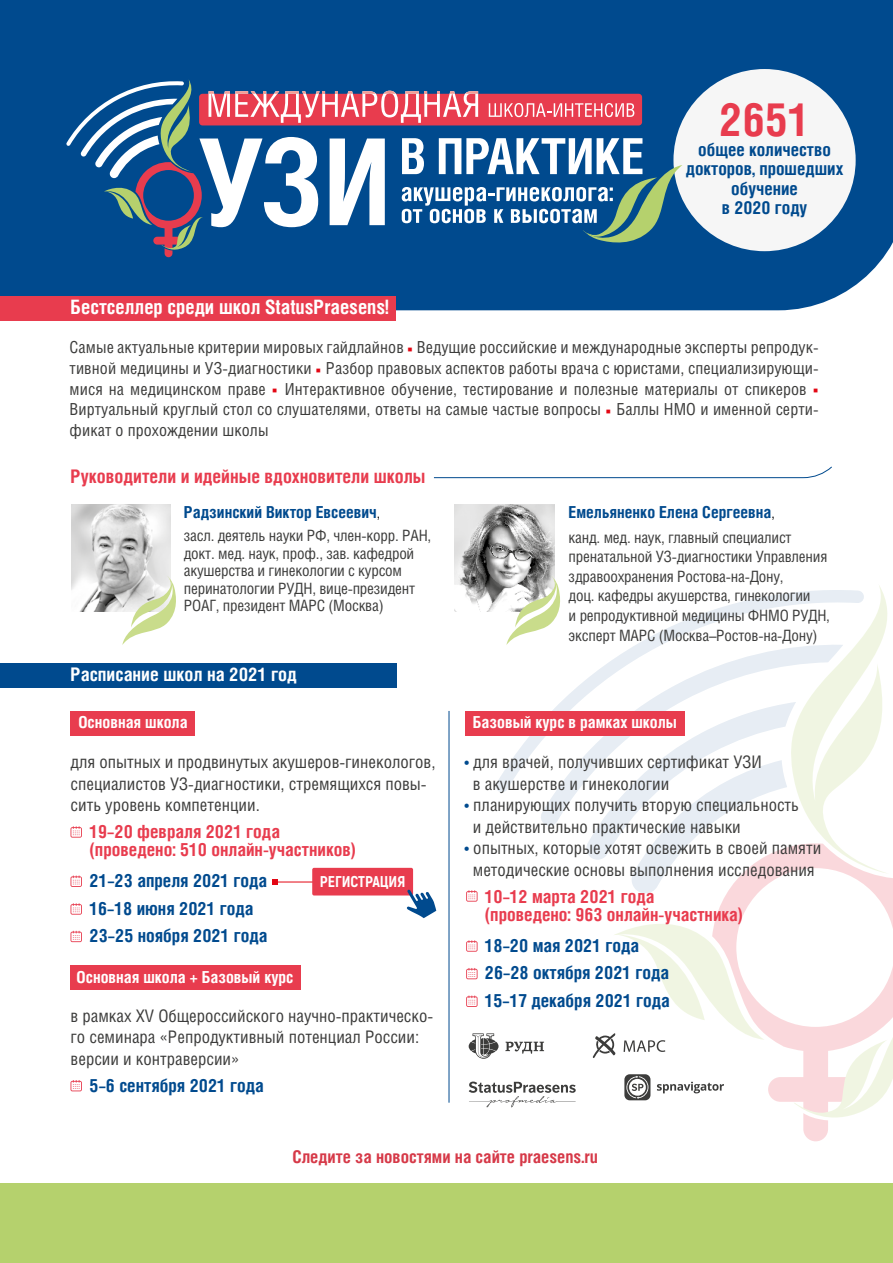
<style>
.page{position:relative;width:893px;height:1263px;background:#fff}
.page>*{position:absolute;margin:0;border:0;box-sizing:border-box;transform-origin:0 0}
.t1{font:700 45.9px "Helios Cond";color:#e83c4e}
.t2{font:700 19.8px "Helios Cond";color:#fff}
.t3{font:700 18.75px "Helios Cond";color:#e83c4e}
.t4{font:700 18.75px "Helios Cond";color:#fff}
.t5{font:700 18.15px "Helios Cond";color:#004a8e}
.t6{font:700 18.15px/18.1px "Helios Cond";color:#e83c4e}
.t7{font:700 17.85px/19.6px "Helios Cond";color:#004a8e;text-align:center}
.t8{font:700 17.55px "Helios Cond";color:#d63948}
.t9{font:17.4px/21.5px "Helios Cond";color:#3c3c3b}
.t10{font:16.65px/20.7px "Helios Cond";letter-spacing:.005em;color:#3c3c3b;text-align:justify}
.t11{font:700 16.5px "Helios Cond";color:#fff}
.t12{font:700 16.5px "Helios Cond";color:#004a8e}
.t13{font:15.6px/19.5px "Helios Cond";letter-spacing:-.015em;color:#3c3c3b}
.t14{font:800 15.6px "Akrobat";color:#fff}
.s1{font-family:"Arial";color:#e30613}
.s2{font-weight:400;font-size:14.1px;color:#000}
.s3{color:#004a8e}
</style>
<div class="page">
<svg style="left:496px;top:735px;width:44px;height:57px"></svg>
<svg style="left:540px;top:681px;width:45px;height:145px"></svg>
<svg style="left:585px;top:586px;width:303px;height:307px"></svg>
<svg style="left:712px;top:843px;width:181px;height:259px"></svg>
<svg style="left:793px;top:1015px;width:100px;height:126px"></svg>
<div style="left:71px;top:711px;width:124px;height:24px;background:#e83c4e"></div>
<div style="left:71px;top:965px;width:230px;height:24px;background:#e83c4e"></div>
<div style="left:465px;top:711px;width:219px;height:24px;background:#e83c4e"></div>
<div style="left:0;top:663px;width:396px;height:24px;background:#004a8e"></div>
<div style="left:0;top:1183px;width:893px;height:80px;background:#b5d16d"></div>
<div style="left:0;top:0;width:893px;height:310px;background:#004a8e"></div>
<svg style="left:433px;top:466px;width:399px;height:12px"></svg>
<div style="left:0;top:296px;width:396px;height:24px;background:#e83c4e"></div>
<div style="left:673px;top:69px;width:183px;height:182px;background:#f6f6f6;border-radius:50%"></div>
<img style="left:71px;top:505px;width:99px;height:106px">
<img style="left:455px;top:505px;width:100px;height:106px">
<svg style="left:469px;top:1033px;width:30px;height:26px"></svg>
<svg style="left:505px;top:1041px;width:39px;height:13px"></svg>
<svg style="left:469px;top:1081px;width:107px;height:26px"></svg>
<svg style="left:592px;top:906px;width:172px;height:153px"></svg>
<svg style="left:624px;top:1074px;width:26px;height:26px"></svg>
<svg style="left:657px;top:1082px;width:67px;height:11px"></svg>
<svg style="left:71px;top:875px;width:11px;height:12px"></svg>
<svg style="left:71px;top:826px;width:11px;height:12px"></svg>
<svg style="left:71px;top:931px;width:11px;height:11px"></svg>
<svg style="left:466px;top:890px;width:12px;height:12px"></svg>
<svg style="left:466px;top:940px;width:12px;height:12px"></svg>
<svg style="left:466px;top:968px;width:12px;height:11px"></svg>
<svg style="left:466px;top:995px;width:12px;height:12px"></svg>
<svg style="left:71px;top:903px;width:11px;height:12px"></svg>
<svg style="left:71px;top:1080px;width:11px;height:11px"></svg>
<svg style="left:66px;top:79px;width:616px;height:178px"></svg>
<svg style="left:506px;top:576px;width:54px;height:69px"></svg>
<svg style="left:122px;top:576px;width:54px;height:69px"></svg>
<hr style="left:449px;top:711px;width:1px;height:392px;background:#004a8e">
<hr style="left:275px;top:881px;width:49px;height:1px;background:#e30613">
<svg style="left:272px;top:879px;width:5px;height:6px"></svg>
<div style="left:312px;top:868px;width:101px;height:27px;background:#e83c4e;border-radius:2px"></div>
<svg style="left:407px;top:889px;width:29px;height:29px"></svg>
<p class="t2" style="left:71px;top:295px;width:320px">Бестселлер среди школ StatusPraesens!</p>
<h1 class="t1" style="left:719px;top:92px;width:92px">2651</h1>
<p class="t7" style="left:686px;top:139px;width:159px">общее количество докторов, прошедших обучение<br>в 2020 году</p>
<p class="t10" style="left:70px;top:337px;width:751px">Самые актуальные критерии мировых гайдлайнов <span class="s1">▪</span> Ведущие российские и международные эксперты репродук&shy;тивной медицины и УЗ-диагностики <span class="s1">▪</span> Разбор правовых аспектов работы врача с юристами, специализирующи&shy;мися на медицинском праве <span class="s1">▪</span> Интерактивное обучение, тестирование и полезные материалы от спикеров <span class="s1">▪ </span>Виртуальный круглый стол со слушателями, ответы на самые частые вопросы <span class="s1">▪</span> Баллы НМО и именной серти&shy;фикат о прохождении школы</p>
<p class="t3" style="left:71px;top:465px;width:356px">Руководители и идейные вдохновители школы</p>
<p class="t12" style="left:184px;top:502px;width:198px">Радзинский Виктор Евсеевич<span class="s2">,</span></p>
<p class="t13" style="left:184px;top:526px;width:249px;line-height:17.5px">засл. деятель науки РФ, член-корр. РАН, докт. мед. наук, проф., зав. кафедрой акушерства и гинекологии с курсом перинатологии РУДН, вице-президент РОАГ, президент МАРС (Москва)</p>
<p class="t4" style="left:71px;top:663px;width:228px">Расписание школ на 2021 год</p>
<p class="t11" style="left:78px;top:712px;width:111px">Основная школа</p>
<p class="t9" style="left:71px;top:751px;width:366px">для опытных и продвинутых акушеров-гинекологов, специалистов УЗ-диагностики, стремящихся повы&shy;сить уровень компетенции.</p>
<p class="t6" style="left:90px;top:822px;width:268px">19–20 февраля 2021 года (проведено: 510 онлайн-участников)</p>
<p class="t5" style="left:90px;top:870px;width:179px">21–23 апреля 2021 года</p>
<p class="t5" style="left:90px;top:897px;width:165px">16–18 июня 2021 года</p>
<p class="t5" style="left:90px;top:925px;width:179px">23–25 ноября 2021 года</p>
<p class="t11" style="left:77px;top:967px;width:218px">Основная школа + Базовый курс</p>
<p class="t14" style="left:320px;top:872px;width:87px">РЕГИСТРАЦИЯ</p>
<p class="t9" style="left:71px;top:1004px;width:364px">в рамках XV Общероссийского научно-практическо&shy;го семинара «Репродуктивный потенциал России: версии и контраверсии»</p>
<p class="t5" style="left:90px;top:1074px;width:176px">5–6 сентября 2021 года</p>
<p class="t12" style="left:569px;top:502px;width:208px">Емельяненко Елена Сергеевна<span class="s2">,</span></p>
<p class="t13" style="left:569px;top:527px;width:263px">канд. мед. наук, главный специалист пренатальной УЗ-диагностики Управления здравоохранения Ростова-на-Дону,<br>доц. кафедры акушерства, гинекологии<br>и репродуктивной медицины ФНМО РУДН, эксперт МАРС (Москва–Ростов-на-Дону)</p>
<p class="t11" style="left:473px;top:712px;width:206px">Базовый курс в рамках школы</p>
<p class="t9" style="left:473px;top:751px;width:291px;text-indent:-8px"><span class="s3">•</span> для врачей, получивших сертификат УЗИ в акушерстве и гинекологии</p>
<p class="t9" style="left:473px;top:794px;width:328px;text-indent:-8px"><span class="s3">•</span> планирующих получить вторую специальность и действительно практические навыки</p>
<p class="t9" style="left:464px;top:837px;width:358px;text-align:center"><span class="s3">•</span> опытных, которые хотят освежить в своей памяти методические основы выполнения исследования</p>
<p class="t6" style="left:485px;top:886px;width:260px">10–12 марта 2021 года (проведено: 963 онлайн-участника)</p>
<p class="t5" style="left:485px;top:934px;width:156px">18–20 мая 2021 года</p>
<p class="t5" style="left:485px;top:989px;width:186px">15–17 декабря 2021 года</p>
<p class="t5" style="left:485px;top:962px;width:186px">26–28 октября 2021 года</p>
<p class="t8" style="left:292px;top:1146px;width:307px">Следите за новостями на сайте praesens.ru</p>
</div>
